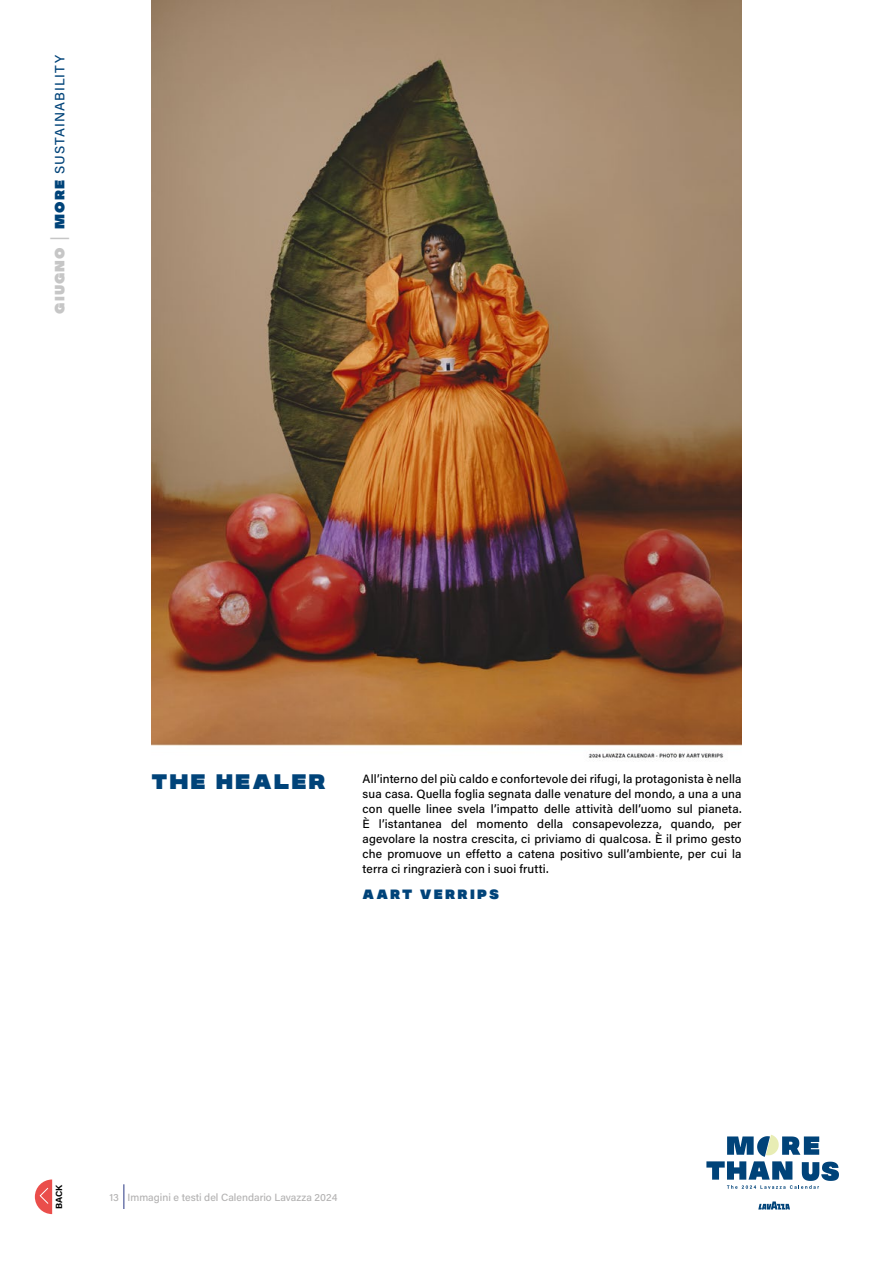
<style>
.page{position:relative;width:893px;height:1263px;background:#fff}
.page>*{position:absolute;margin:0;border:0;box-sizing:border-box;transform-origin:0 0}
.t1{font:21px "MADE Soulmaze";letter-spacing:.1em;color:#004379}
.t2{font:500 13.5px "Acumin Pro";letter-spacing:.075em;color:#004379}
.t3{font:13.5px "MADE Soulmaze";letter-spacing:.155em;color:#004379}
.t4{font:500 12px/15px "Acumin Pro";letter-spacing:.01em;color:#000;text-align:justify}
.t5{font:10.5px "Acumin Variable Concept";color:#b3b2b2}
.t6{font:9px "Acumin Variable Concept";color:#000}
.s1{font-family:"MADE Soulmaze";font-weight:400;color:#c6c6c6}
.s2{font-family:"Acumin Variable Concept";font-weight:400;font-size:18px;color:#c6c6c6}
.s3{font-family:"MADE Soulmaze";font-weight:400}
</style>
<div class="page">
<svg style="left:706px;top:1135px;width:133px;height:54px"></svg>
<svg style="left:758px;top:1201px;width:32px;height:8px"></svg>
<svg style="left:124px;top:1184px;width:1px;height:25px"></svg>
<svg style="left:26px;top:1172px;width:52px;height:53px"></svg>
<img style="left:151px;top:0;width:591px;height:758px">
<p class="t2" style="left:50px;top:314px;width:260px;rotate:-90deg"><span class="s1">GIUGNO</span> <span class="s2">|</span> <span class="s3">MORE</span> SUSTAINABILITY</p>
<h1 class="t1" style="left:151px;top:767px;width:176px">THE HEALER</h1>
<p class="t4" style="left:363px;top:770px;width:381px">All’interno del più caldo e confortevole dei rifugi, la protagonista è nella sua casa. Quella foglia segnata dalle venature del mondo, a una a una con quelle linee svela l’impatto delle attività dell’uomo sul pianeta.<br>È l’istantanea del momento della consapevolezza, quando, per agevolare la nostra crescita, ci priviamo di qualcosa. È il primo gesto che promuove un effetto a catena positivo sull’ambiente, per cui la terra ci ringrazierà con i suoi frutti.</p>
<p class="t3" style="left:363px;top:885px;width:138px">AART VERRIPS</p>
<p class="t6" style="left:53px;top:1209px;width:26px;rotate:-90deg">BACK</p>
<p class="t5" style="left:109px;top:1190px;width:229px">13 Immagini e testi del Calendario Lavazza 2024</p>
</div>
